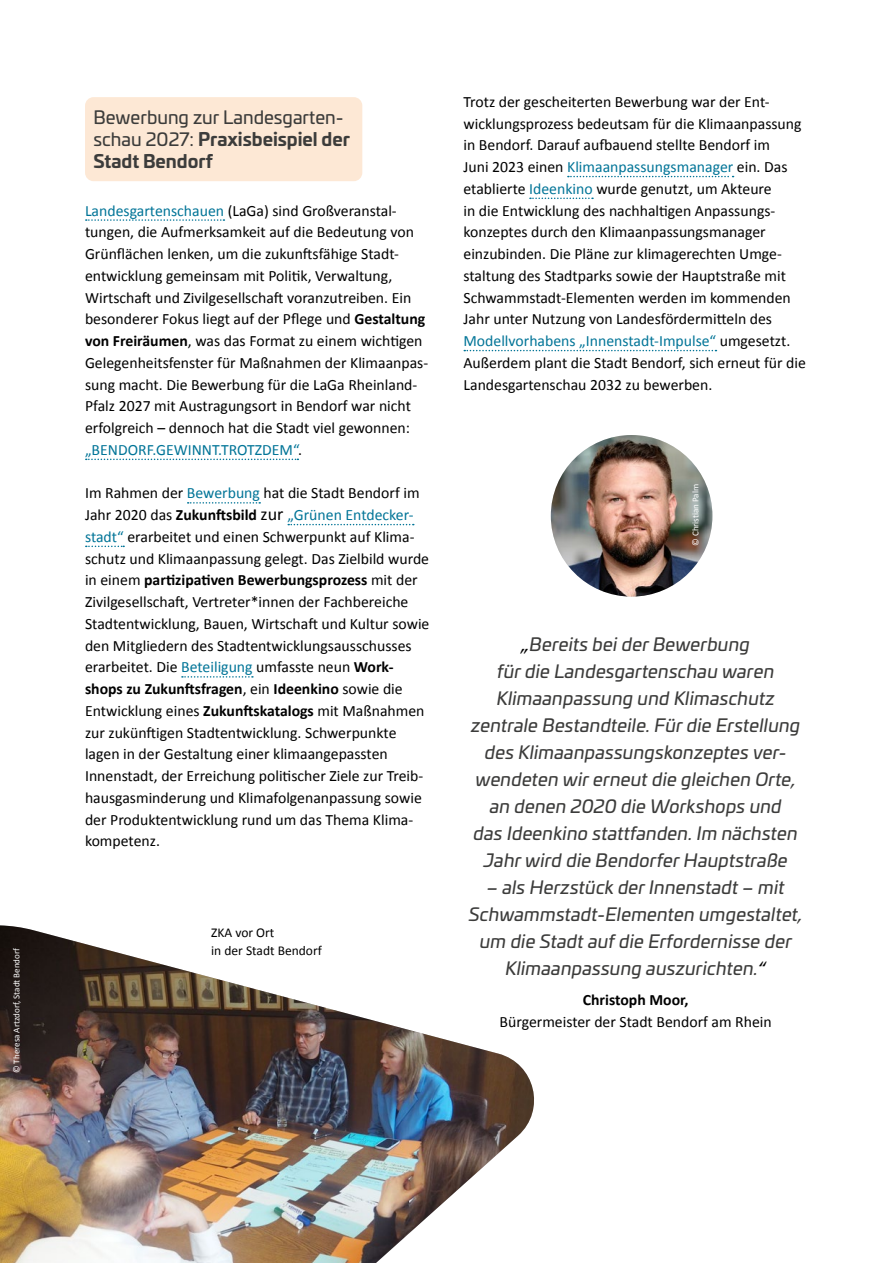
<style>
.page{position:relative;width:893px;height:1263px;background:#fff}
.page>*{position:absolute;margin:0;border:0;box-sizing:border-box;transform-origin:0 0}
.t1{font:italic 18px/27px "Univia Pro";letter-spacing:.01em;color:#3c3c3b;text-align:center}
.Headlines_Headline_Orange_H2_IHV{font:18px/21.8px "Univia Pro";color:#3c3c3b}
.Text_Fließtext_p{font:15.75px/21.8px "Calibri";color:#000}
.t2{font:13.5px/18px "Calibri";color:#000}
.t3{font:9px "Calibri";color:#fff}
.s1{font-weight:700}
.s2{color:#007497}
.s3{font-size:18px}
.s4{color:#000}
</style>
<div class="page">
<div style="left:85px;top:97px;width:277px;height:84px;background:#fde8d5;border-radius:9px"></div>
<svg style="left:86px;top:219px;width:138px;height:2px"></svg>
<svg style="left:86px;top:459px;width:212px;height:1px"></svg>
<svg style="left:188px;top:502px;width:72px;height:2px"></svg>
<svg style="left:288px;top:524px;width:126px;height:1px"></svg>
<svg style="left:86px;top:546px;width:38px;height:1px"></svg>
<svg style="left:182px;top:676px;width:71px;height:2px"></svg>
<svg style="left:568px;top:176px;width:166px;height:1px"></svg>
<svg style="left:530px;top:198px;width:63px;height:1px"></svg>
<svg style="left:464px;top:350px;width:252px;height:1px"></svg>
<img style="left:0;top:925px;width:534px;height:338px">
<img style="left:551px;top:435px;width:161px;height:162px;border-radius:81px">
<p class="t3" style="left:10px;top:1073px;width:126px;rotate:-90deg">© Theresa Artzdorf, Stadt Bendorf</p>
<h2 class="Headlines_Headline_Orange_H2_IHV" style="left:94px;top:106px;width:258px">Bewerbung zur Landesgarten&shy;schau 2027: <span class="s1">Praxisbeispiel der<br>Stadt Bendorf</span></h2>
<p class="Text_Fließtext_p" style="left:85px;top:199px;width:345px"><span class="s2">Landesgartenschauen</span> (LaGa) sind Großveranstal&shy;tungen, die Aufmerksamkeit auf die Bedeutung von Grünflächen lenken, um die zukunftsfähige Stadt&shy;entwicklung gemeinsam mit Politik, Verwaltung, Wirtschaft und Zivilgesellschaft voranzutreiben. Ein besonderer Fokus liegt auf der Pflege und <span class="s1">Gestaltung von Freiräumen</span>, was das Format zu einem wichtigen Gelegenheitsfenster für Maßnahmen der Klimaanpas&shy;sung macht. Die Bewerbung für die LaGa Rheinland-Pfalz 2027 mit Austragungsort in Bendorf war nicht erfolgreich – dennoch hat die Stadt viel gewonnen: <span class="s2">„BENDORF.GEWINNT.TROTZDEM“</span>.</p>
<p class="Text_Fließtext_p" style="left:85px;top:482px;width:346px">Im Rahmen der <span class="s2">Bewerbung</span> hat die Stadt Bendorf im Jahr 2020 das <span class="s1">Zukunftsbild</span> <span class="s3">zur</span> <span class="s2">„Grünen Entdecker&shy;stadt“</span> erarbeitet und einen Schwerpunkt auf Klima&shy;schutz und Klimaanpassung gelegt. Das Zielbild wurde in einem <span class="s1">partizipativen Bewerbungsprozess</span> mit der Zivilgesellschaft, Vertreter*innen der Fachbereiche Stadtentwicklung, Bauen, Wirtschaft und Kultur sowie den Mitgliedern des Stadtentwicklungsausschusses erarbeitet. Die <span class="s2">Beteiligung</span> umfasste neun <span class="s1">Work&shy;shops zu Zukunftsfragen</span>, ein <span class="s1">Ideenkino</span> sowie die Entwicklung eines <span class="s1">Zukunftskatalogs</span> mit Maßnahmen zur zukünftigen Stadtentwicklung. Schwerpunkte lagen in der Gestaltung einer klimaangepassten Innenstadt, der Erreichung politischer Ziele zur Treib&shy;hausgasminderung und Klimafolgenanpassung sowie der Produktentwicklung rund um das Thema Klima&shy;kompetenz.</p>
<p class="t2" style="left:211px;top:923px;width:112px">ZKA vor Ort<br>in der Stadt Bendorf</p>
<p class="Text_Fließtext_p" style="left:463px;top:90px;width:344px">Trotz der gescheiterten Bewerbung war der Ent&shy;wicklungsprozess bedeutsam für die Klimaanpassung in Bendorf. Darauf aufbauend stellte Bendorf im<br>Juni 2023 einen <span class="s2">Klimaanpassungsmanager</span> ein. Das etablierte <span class="s2">Ideenkino</span> wurde genutzt, um Akteure<br>in die Entwicklung des nachhaltigen Anpassungs&shy;konzeptes durch den Klimaanpassungsmanager einzubinden. Die Pläne zur klimagerechten Umge&shy;staltung des Stadtparks sowie der Hauptstraße mit Schwammstadt-Elementen werden im kommenden Jahr unter Nutzung von Landesfördermitteln des <span class="s2">Modellvorhabens „Innenstadt-Impulse“</span> umgesetzt.<br>Außerdem plant die Stadt Bendorf, sich erneut für die Landesgartenschau 2032 zu bewerben.</p>
<p class="t3" style="left:689px;top:546px;width:63px;rotate:-90deg">© Christian Palm</p>
<p class="t1" style="left:471px;top:629px;width:331px"><span class="s4">„</span>Bereits bei der Bewerbung<br>für die Landesgartenschau waren Klimaanpassung und Klimaschutz zentrale Bestandteile. Für die Erstellung des Klimaanpassungskonzeptes ver&shy;wendeten wir erneut die gleichen Orte, an denen 2020 die Workshops und<br>das Ideenkino stattfanden. Im nächsten Jahr wird die Bendorfer Hauptstraße</p>
<p class="t1" style="left:469px;top:872px;width:335px">– als Herzstück der Innenstadt – mit Schwammstadt-Elementen umgestaltet, um die Stadt auf die Erfordernisse der Klimaanpassung auszurichten.<span class="s4">“</span></p>
<p class="Text_Fließtext_p" style="left:500px;top:988px;width:274px;text-align:center"><span class="s1">Christoph Moor,<br></span>Bürgermeister der Stadt Bendorf am Rhein</p>
</div>
